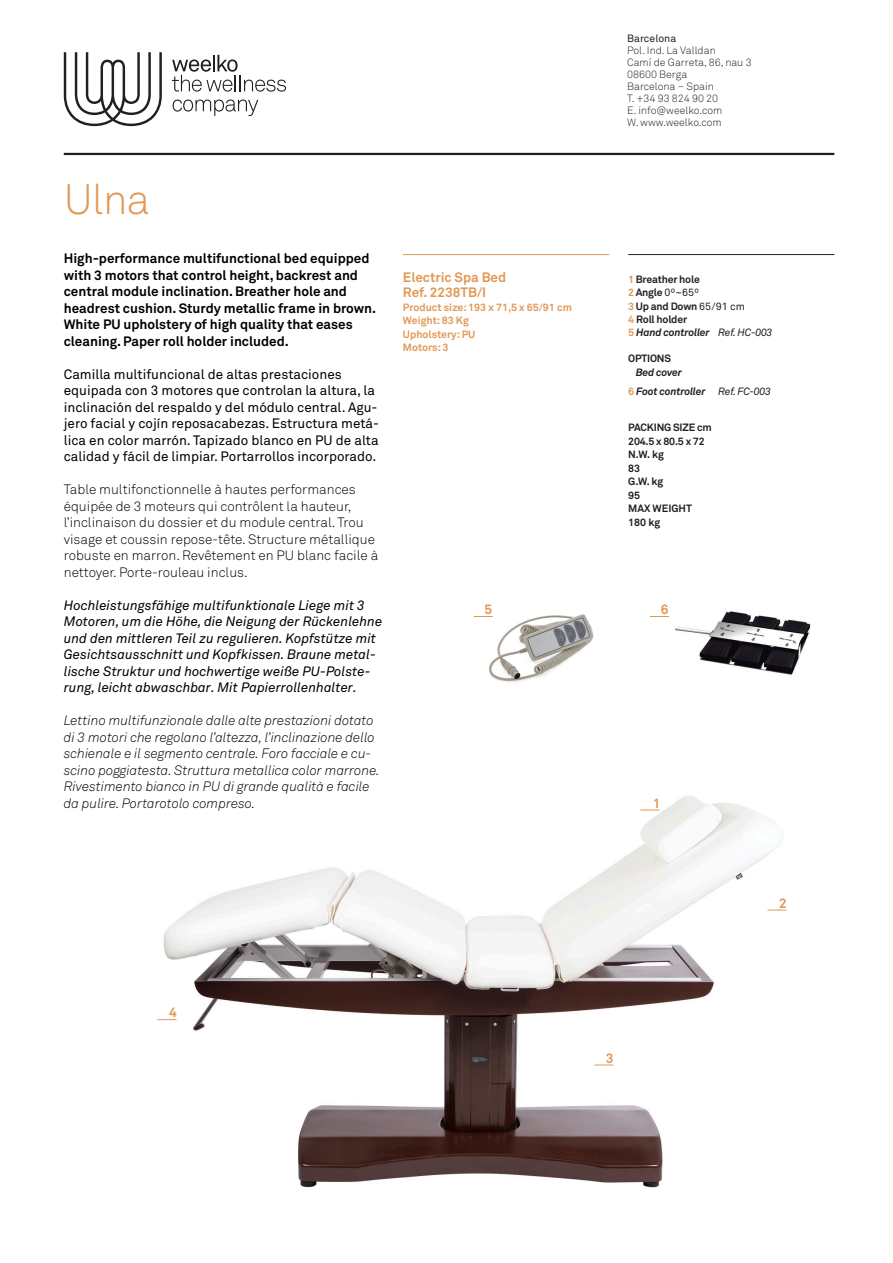
<style>
.page{position:relative;width:893px;height:1263px;background:#fff}
.page>*{position:absolute;margin:0;border:0;box-sizing:border-box;transform-origin:0 0}
.t1{font:300 42px "Akkurat";color:#e19855}
.t2{font:italic 300 13.5px/16.5px "Akkurat";color:#000001}
.t3{font:italic 13.5px/16.5px "Akkurat";color:#000001}
.t4{font:13.5px/16.5px "Akkurat Std";color:#000001}
.t5{font:300 13.5px/16.5px "Akkurat";color:#000001}
.t6{font:700 13.5px/16.5px "Akkurat";color:#000001}
.t7{font:700 13.5px/15px "Akkurat";color:#e19855}
.t8{font:300 10.5px/12px "Akkurat";color:#231f20}
.t9{font:700 10.5px/13.5px "Akkurat";letter-spacing:-.02em;color:#231f20}
.t10{font:700 10.5px/13.5px "Akkurat";color:#e19855}
.t11{font:italic 700 10.5px/19.4px "Akkurat";letter-spacing:-.02em;color:#231f20}
.t12{font:10.5px "Akkurat Std";color:#231f20}
.s1{color:#e19855}
.s2{font-family:"Akkurat";font-weight:700;color:#e19855}
.s3{font-family:"Akkurat";font-weight:700}
.s4{font-family:"Akkurat Std";font-weight:400}
.s5{font-style:normal;color:#e19855}
.s6{font-weight:400}
</style>
<div class="page">
<img style="left:157px;top:796px;width:630px;height:392px">
<hr style="left:64px;top:153px;width:770px;height:2px;background:#231f20">
<svg style="left:173px;top:100px;width:85px;height:16px"></svg>
<svg style="left:172px;top:55px;width:114px;height:37px"></svg>
<svg style="left:64px;top:52px;width:98px;height:74px"></svg>
<img style="left:675px;top:611px;width:136px;height:64px">
<hr style="left:403px;top:254px;width:206px;height:1px;background:#e19855">
<hr style="left:628px;top:254px;width:206px;height:1px;background:#231f20">
<svg style="left:640px;top:810px;width:19px;height:1px"></svg>
<svg style="left:650px;top:616px;width:19px;height:1px"></svg>
<svg style="left:767px;top:910px;width:20px;height:1px"></svg>
<svg style="left:594px;top:1065px;width:19px;height:1px"></svg>
<svg style="left:157px;top:1019px;width:19px;height:1px"></svg>
<svg style="left:492px;top:1083px;width:19px;height:1px"></svg>
<img style="left:473px;top:614px;width:121px;height:68px">
<svg style="left:474px;top:616px;width:19px;height:1px"></svg>
<h1 class="t1" style="left:64px;top:175px;width:88px">Ulna</h1>
<p class="t6" style="left:64px;top:250px;width:314px">High-performance multifunctional bed equipped with 3 motors that control height, backrest and central module inclination. Breather hole and headrest cushion. Sturdy metallic frame in brown.<br>White PU upholstery of high quality that eases cleaning. Paper roll holder included.</p>
<p class="t4" style="left:64px;top:366px;width:317px">Camilla multifuncional de altas prestaciones equipada con 3 motores que controlan la altura, la inclinación del respaldo y del módulo central. Agu&shy;jero facial y cojín reposacabezas. Estructura metá&shy;lica en color marrón. Tapizado blanco en PU de alta calidad y fácil de limpiar. Portarrollos incorporado.</p>
<p class="t5" style="left:64px;top:481px;width:316px">Table multifonctionnelle à hautes performances équipée de 3 moteurs qui contrôlent la hauteur, l’inclinaison du dossier et du module central. Trou visage et coussin repose-tête. Structure métallique robuste en marron. Revêtement en PU blanc facile à nettoyer. Porte-rouleau inclus.</p>
<p class="t3" style="left:64px;top:597px;width:320px">Hochleistungsfähige multifunktionale Liege mit 3<br>Motoren, um die Höhe, die Neigung der Rückenlehne und den mittleren Teil zu regulieren. Kopfstütze mit Gesichtsausschnitt und Kopfkissen. Braune metal&shy;lische Struktur und hochwertige weiße PU-Polste&shy;rung, leicht abwaschbar. Mit Papierrollenhalter.</p>
<p class="t2" style="left:64px;top:712px;width:317px">Lettino multifunzionale dalle alte prestazioni dotato di 3 motori che regolano l’altezza, l’inclinazione dello schienale e il segmento centrale. Foro facciale e cu&shy;scino poggiatesta. Struttura metallica color marrone.<br>Rivestimento bianco in PU di grande qualità e facile da pulire. Portarotolo compreso.</p>
<p class="t7" style="left:403px;top:270px;width:105px">Electric Spa Bed<br>Ref. 2238TB/I</p>
<p class="t10" style="left:403px;top:301px;width:171px">Product size: 193 x 71,5 x 65/91 cm<br>Weight: 83 Kg<br>Upholstery: PU<br>Motors: 3</p>
<p class="t7" style="left:485px;top:602px;width:9px">5</p>
<p class="t12" style="left:627px;top:32px;width:50px">Barcelona</p>
<p class="t8" style="left:627px;top:45px;width:126px">Pol. Ind. La Valldan<br>Camí de Garreta, 86, nau 3<br>08600 Berga<br>Barcelona – Spain<br>T. +34 93 824 90 20<br>E. info@weelko.com<br>W. www.weelko.com</p>
<p class="t9" style="left:628px;top:272px;width:73px"><span class="s1">1</span> Breather hole</p>
<p class="t12" style="left:628px;top:286px;width:72px"><span class="s2">2</span><span class="s3">Angle</span> 0º~65º</p>
<p class="t9" style="left:628px;top:299px;width:118px"><span class="s1">3</span>Up and Down <span class="s4">65/91 cm<br></span><span class="s1">4</span> Roll holder</p>
<p class="t9" style="left:628px;top:352px;width:44px">OPTIONS</p>
<p class="t11" style="left:628px;top:362px;width:144px;text-indent:7px">Bed cover<br><span class="s5">6</span> Foot controller <span class="s6">Ref.FC-003</span></p>
<p class="t9" style="left:628px;top:421px;width:85px">PACKING SIZE cm<br>204.5 x 80.5 x 72<br>N.W. kg<br>83<br>G.W. kg<br>95<br>MAX WEIGHT<br>180 kg</p>
<p class="t11" style="left:628px;top:323px;width:146px"><span class="s5">5</span> Hand controller <span class="s6">Ref.HC-003</span></p>
<p class="t7" style="left:661px;top:602px;width:9px">6</p>
<p class="t7" style="left:653px;top:795px;width:9px">1</p>
<p class="t7" style="left:779px;top:896px;width:9px">2</p>
<p class="t7" style="left:169px;top:1005px;width:9px">4</p>
<p class="t7" style="left:606px;top:1050px;width:9px">3</p>
</div>
